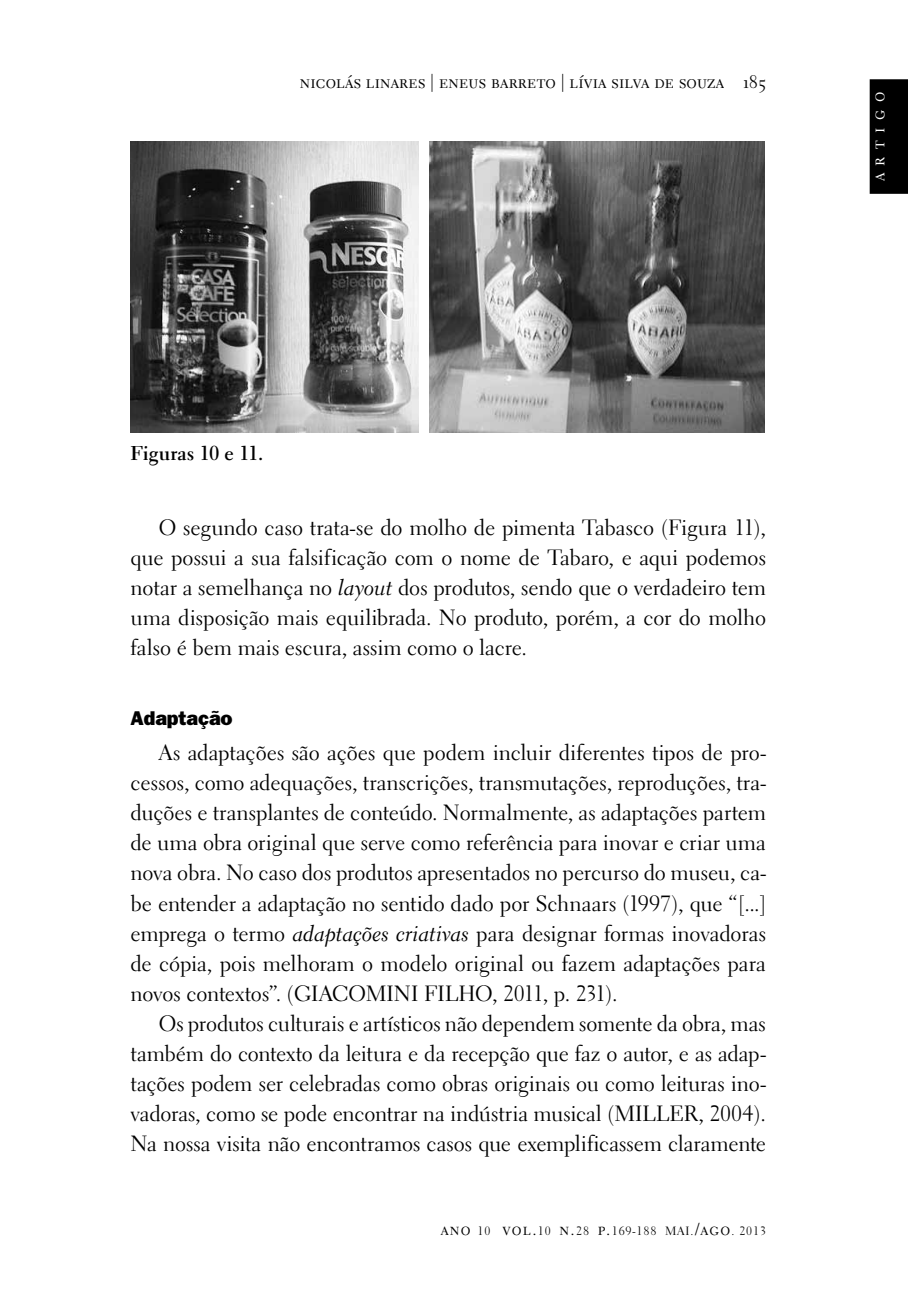
<style>
.page{position:relative;width:908px;height:1304px;background:#fff}
.page>*{position:absolute;margin:0;border:0;box-sizing:border-box;transform-origin:0 0}
.t1{font:22px/30px "Electra LH";letter-spacing:-.005em;color:#000;text-align:justify}
.t2{font:700 20px "Electra LH";letter-spacing:.005em;color:#000}
.t3{font:800 20px "Franklin Gothic";color:#000}
.t4{font:18px "Electra LH Regular SC";letter-spacing:.01em;color:#000}
.t5{font:18px "Electra LH Regular SC";color:#fff}
.t6{font:12px "Electra LH";letter-spacing:.075em;color:#000}
.s1{font-family:"Electra LH Cursive"}
.s2{font-family:"Electra LH Regular SC";font-size:17px}
</style>
<div class="page">
<div style="left:869px;top:79px;width:38px;height:115px;background:#000"></div>
<img style="left:130px;top:142px;width:288px;height:291px">
<img style="left:430px;top:142px;width:334px;height:291px">
<p class="t4" style="left:300px;top:71px;width:467px">nicolás linares | eneus barreto | lívia silva de souza 185</p>
<p class="t2" style="left:130px;top:440px;width:134px">Figuras 10 e 11.</p>
<p class="t1" style="left:130px;top:512px;width:636px;text-indent:28px">O segundo caso trata-se do molho de pimenta Tabasco (Figura 11), que possui a sua falsificação com o nome de Tabaro, e aqui podemos notar a semelhança no <span class="s1">layout</span> dos produtos, sendo que o verdadeiro tem uma disposição mais equilibrada. No produto, porém, a cor do molho falso é bem mais escura, assim como o lacre.</p>
<p class="t3" style="left:130px;top:706px;width:103px">Adaptação</p>
<p class="t1" style="left:130px;top:738px;width:636px;text-indent:28px">As adaptações são ações que podem incluir diferentes tipos de pro&shy;cessos, como adequações, transcrições, transmutações, reproduções, tra&shy;duções e transplantes de conteúdo. Normalmente, as adaptações partem de uma obra original que serve como referência para inovar e criar uma nova obra. No caso dos produtos apresentados no percurso do museu, ca&shy;be entender a adaptação no sentido dado por Schnaars (1997), que “[...] emprega o termo <span class="s1">adaptações criativas</span> para designar formas inovadoras de cópia, pois melhoram o modelo original ou fazem adaptações para novos contextos”. (GIACOMINI FILHO, 2011, p. 231).</p>
<p class="t1" style="left:130px;top:1008px;width:636px;text-indent:28px">Os produtos culturais e artísticos não dependem somente da obra, mas também do contexto da leitura e da recepção que faz o autor, e as adap&shy;tações podem ser celebradas como obras originais ou como leituras ino&shy;vadoras, como se pode encontrar na indústria musical (MILLER, 2004).<br>Na nossa visita não encontramos casos que exemplificassem claramente</p>
<p class="t6" style="left:440px;top:1223px;width:327px"><span class="s2">ano</span> 10 <span class="s2">vol.</span>10 <span class="s2">n.</span>28 <span class="s2">p.</span>169-188 MAI.<span class="s2">/ago</span>. 2013</p>
<p class="t5" style="left:867px;top:181px;width:91px;rotate:-90deg">a r t i g o</p>
</div>
